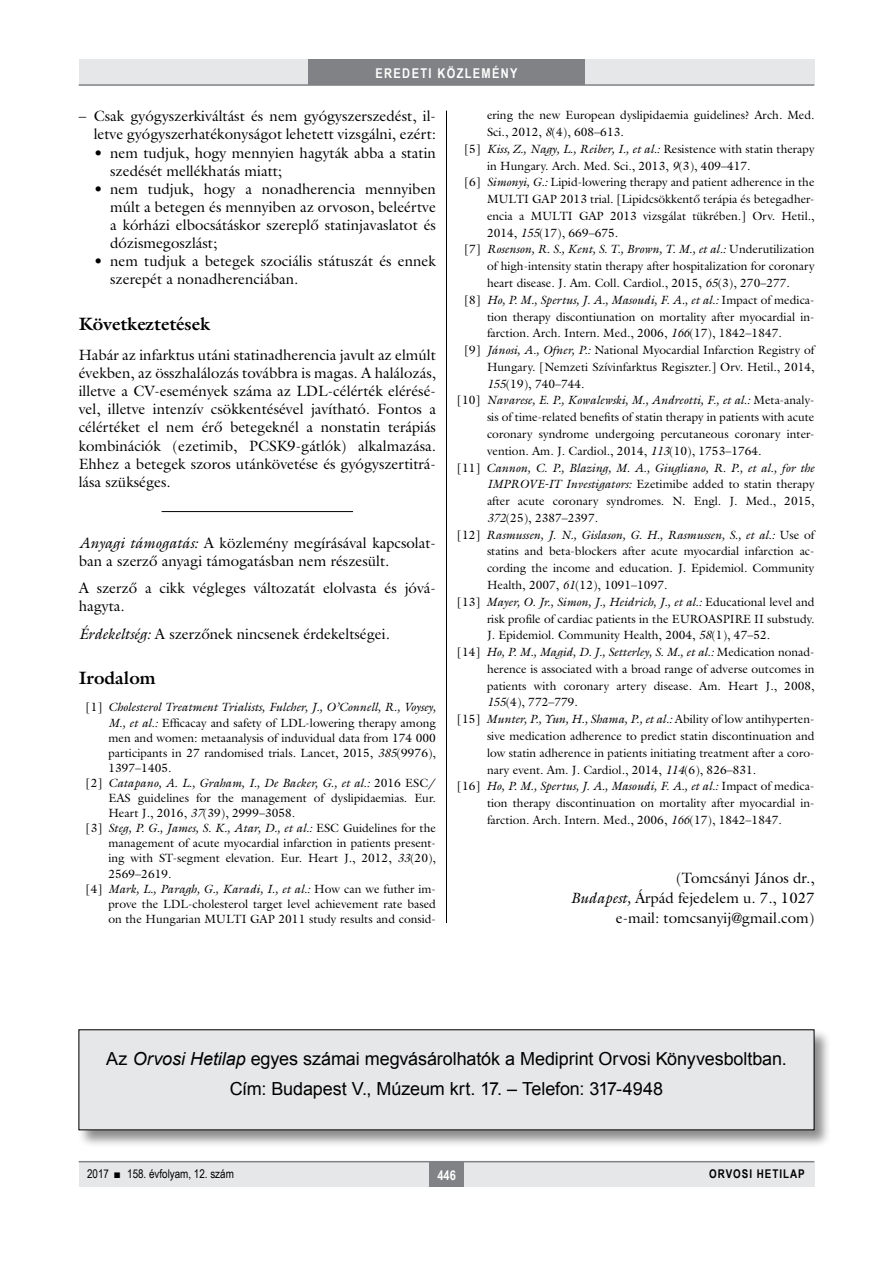
<style>
.page{position:relative;width:893px;height:1263px;background:#fff}
.page>*{position:absolute;margin:0;border:0;box-sizing:border-box;transform-origin:0 0}
.t1{font:18px "Arial";letter-spacing:-.005em;color:#000}
.alcimbold{font:700 18px "Galliard Reg";color:#000}
.Body_tompa{font:15px/18.1px "Galliard Reg";color:#000}
.Body_Text{font:15px/18.1px "Galliard Reg";color:#000}
.irodalom_szerzo{font:15px "Galliard Reg";color:#000}
.t2{font:700 13.5px "Arial Narrow";letter-spacing:.1em;color:#fff}
.t3{font:12px/16.8px "Galliard Reg";color:#000;text-align:justify}
.t4{font:12px "Arial Narrow";color:#000}
.t5{font:700 12px "Arial Narrow";letter-spacing:.08em;color:#000}
.s1{font-style:italic}
</style>
<div class="page">
<div style="left:79px;top:1161px;width:735px;height:25px;background:#e6e7e8"></div>
<hr style="left:79px;top:1161px;width:735px;height:1px;background:#808285">
<div style="left:430px;top:1161px;width:34px;height:25px;background:#808285"></div>
<div style="left:79px;top:60px;width:735px;height:25px;background:#e6e7e8"></div>
<div style="left:308px;top:60px;width:277px;height:25px;background:#808285"></div>
<hr style="left:79px;top:84px;width:735px;height:2px;background:#808285">
<hr style="left:446px;top:111px;width:1px;height:1026px;background:#000">
<div style="left:79px;top:923px;width:735px;height:214px;background:#fff"></div>
<hr style="left:162px;top:511px;width:191px;height:1px;background:#000">
<div style="left:78px;top:1029px;width:754px;height:119px;background:#000;opacity:.45"></div>
<div style="left:79px;top:1030px;width:735px;height:100px;background:#e6e7e8"></div>
<p class="t2" style="left:375px;top:63px;width:144px">EREDETI KÖZLEMÉNY</p>
<p class="Body_tompa" style="left:79px;top:107px;width:359px;text-align:right">– Csak gyógyszerkiváltást és nem gyógyszerszedést, il&shy;letve gyógyszerhatékonyságot lehetett vizsgálni, ezért:</p>
<p class="Body_Text" style="left:110px;top:143px;width:327px;text-indent:-16px">• nem tudjuk, hogy mennyien hagyták abba a statin szedését mellékhatás miatt;</p>
<p class="Body_Text" style="left:110px;top:179px;width:327px;text-align:justify;text-indent:-16px">• nem tudjuk, hogy a nonadherencia mennyiben múlt a betegen és mennyiben az orvoson, beleértve a kórházi elbocsátáskor szereplő statinjavaslatot és dózismegoszlást;</p>
<p class="Body_Text" style="left:110px;top:252px;width:327px;text-indent:-16px">• nem tudjuk a betegek szociális státuszát és ennek szerepét a nonadherenciában.</p>
<p class="alcimbold" style="left:79px;top:312px;width:133px">Következtetések</p>
<p class="Body_tompa" style="left:79px;top:346px;width:359px;text-align:justify">Habár az infarktus utáni statinadherencia javult az elmúlt években, az összhalálozás továbbra is magas. A halálozás, illetve a CV-események száma az LDL-célérték elérésé&shy;vel, illetve intenzív csökkentésével javítható. Fontos a célértéket el nem érő betegeknél a nonstatin terápiás kombinációk (ezetimib, PCSK9-gátlók) alkalmazása.<br>Ehhez a betegek szoros utánkövetése és gyógyszertitrá&shy;lása szükséges.</p>
<p class="t3" style="left:487px;top:107px;width:329px">ering the new European dyslipidaemia guidelines? Arch. Med.<br>Sci., 2012, <span class="s1">8</span>(4), 608–613.</p>
<p class="t3" style="left:487px;top:140px;width:329px;text-indent:-23px">[5] <span class="s1">Kiss, Z., Nagy, L., Reiber, I., et al.:</span> Resistence with statin therapy in Hungary. Arch. Med. Sci., 2013, <span class="s1">9</span>(3), 409–417.</p>
<p class="t3" style="left:487px;top:174px;width:329px;text-indent:-23px">[6] <span class="s1">Simonyi, G.:</span> Lipid-lowering therapy and patient adherence in the MULTI GAP 2013 trial. [Lipidcsökkentő terápia és betegadher&shy;encia a MULTI GAP 2013 vizsgálat tükrében.] Orv. Hetil., 2014, <span class="s1">155</span>(17), 669–675.</p>
<p class="t3" style="left:487px;top:241px;width:329px;text-indent:-23px">[7] <span class="s1">Rosenson, R. S., Kent, S. T., Brown, T. M., et al.:</span> Underutilization of high-intensity statin therapy after hospitalization for coronary heart disease. J. Am. Coll. Cardiol., 2015, <span class="s1">65</span>(3), 270–277.</p>
<p class="t3" style="left:487px;top:291px;width:329px;text-indent:-23px">[8] <span class="s1">Ho, P. M., Spertus, J. A., Masoudi, F. A., et al.:</span> Impact of medica&shy;tion therapy discontiunation on mortality after myocardial in&shy;farction. Arch. Intern. Med., 2006, <span class="s1">166</span>(17), 1842–1847.</p>
<p class="t3" style="left:487px;top:341px;width:329px;text-indent:-23px">[9] <span class="s1">Jánosi, A., Ofner, P.:</span> National Myocardial Infarction Registry of Hungary. [Nemzeti Szívinfarktus Regiszter.] Orv. Hetil., 2014, <span class="s1">155</span>(19), 740–744.</p>
<p class="t3" style="left:487px;top:392px;width:329px;text-indent:-30px">[10] <span class="s1">Navarese, E. P., Kowalewski, M., Andreotti, F., et al.:</span> Meta-analy&shy;sis of time-related benefits of statin therapy in patients with acute coronary syndrome undergoing percutaneous coronary inter&shy;vention. Am. J. Cardiol., 2014, <span class="s1">113</span>(10), 1753–1764.</p>
<p class="t3" style="left:487px;top:459px;width:329px;text-indent:-30px">[11] <span class="s1">Cannon, C. P., Blazing, M. A., Giugliano, R. P., et al., for the IMPROVE-IT Investigators:</span> Ezetimibe added to statin therapy after acute coronary syndromes. N. Engl. J. Med., 2015, <span class="s1">372</span>(25), 2387–2397.</p>
<p class="t3" style="left:487px;top:526px;width:329px;text-indent:-30px">[12] <span class="s1">Rasmussen, J. N., Gislason, G. H., Rasmussen, S., et al.:</span> Use of statins and beta-blockers after acute myocardial infarction ac&shy;cording the income and education. J. Epidemiol. Community Health, 2007, <span class="s1">61</span>(12), 1091–1097.</p>
<p class="t3" style="left:487px;top:593px;width:329px;text-indent:-30px">[13] <span class="s1">Mayer, O. Jr., Simon, J., Heidrich, J., et al.:</span> Educational level and risk profile of cardiac patients in the EUROASPIRE II substudy.<br>J. Epidemiol. Community Health, 2004, <span class="s1">58</span>(1), 47–52.</p>
<p class="t3" style="left:487px;top:643px;width:329px;text-indent:-30px">[14] <span class="s1">Ho, P. M., Magid, D. J., Setterley, S. M., et al.:</span> Medication nonad&shy;herence is associated with a broad range of adverse outcomes in patients with coronary artery disease. Am. Heart J., 2008, <span class="s1">155</span>(4), 772–779.</p>
<p class="t3" style="left:487px;top:710px;width:329px;text-indent:-30px">[15] <span class="s1">Munter, P., Yun, H., Shama, P., et al.:</span> Ability of low antihyperten&shy;sive medication adherence to predict statin discontinuation and low statin adherence in patients initiating treatment after a coro&shy;nary event. Am. J. Cardiol., 2014, <span class="s1">114</span>(6), 826–831.</p>
<p class="t3" style="left:487px;top:778px;width:329px;text-indent:-30px">[16] <span class="s1">Ho, P. M., Spertus, J. A., Masoudi, F. A., et al.:</span> Impact of medica&shy;tion therapy discontinuation on mortality after myocardial in&shy;farction. Arch. Intern. Med., 2006, <span class="s1">166</span>(17), 1842–1847.</p>
<p class="Body_tompa" style="left:79px;top:534px;width:359px"><span class="s1">Anyagi támogatás:</span> A közlemény megírásával kapcsolat&shy;ban a szerző anyagi támogatásban nem részesült.</p>
<p class="Body_tompa" style="left:79px;top:579px;width:357px">A szerző a cikk végleges változatát elolvasta és jóvá&shy;hagyta.</p>
<p class="Body_tompa" style="left:79px;top:624px;width:313px"><span class="s1">Érdekeltség:</span> A szerzőnek nincsenek érdekeltségei.</p>
<p class="alcimbold" style="left:79px;top:666px;width:78px">Irodalom</p>
<p class="t3" style="left:108px;top:700px;width:329px;line-height:15.1px;text-indent:-23px">[1] <span class="s1">Cholesterol Treatment Trialists, Fulcher, J., O’Connell, R., Voysey, M., et al.:</span> Efficacay and safety of LDL-lowering therapy among men and women: metaanalysis of induvidual data from 174 000 participants in 27 randomised trials. Lancet, 2015, <span class="s1">385</span>(9976), 1397–1405.</p>
<p class="t3" style="left:108px;top:775px;width:329px;line-height:15.1px;text-indent:-23px">[2] <span class="s1">Catapano, A. L., Graham, I., De Backer, G., et al.:</span> 2016 ESC/ EAS guidelines for the management of dyslipidaemias. Eur.<br>Heart J., 2016, <span class="s1">37</span>(39), 2999–3058.</p>
<p class="t3" style="left:108px;top:820px;width:329px;line-height:15.1px;text-indent:-23px">[3] <span class="s1">Steg, P. G., James, S. K., Atar, D., et al.:</span> ESC Guidelines for the management of acute myocardial infarction in patients present&shy;ing with ST-segment elevation. Eur. Heart J., 2012, <span class="s1">33</span>(20), 2569–2619.</p>
<p class="t3" style="left:108px;top:881px;width:329px;line-height:15.1px;text-indent:-23px">[4] <span class="s1">Mark, L., Paragh, G., Karadi, I., et al.:</span> How can we futher im&shy;prove the LDL-cholesterol target level achievement rate based on the Hungarian MULTI GAP 2011 study results and consid-</p>
<p class="irodalom_szerzo" style="left:676px;top:869px;width:140px">(Tomcsányi János dr.,</p>
<p class="irodalom_szerzo" style="left:571px;top:888px;width:245px"><span class="s1">Budapest,</span> Árpád fejedelem u. 7., 1027</p>
<p class="irodalom_szerzo" style="left:616px;top:908px;width:200px">e-mail: tomcsanyij@gmail.com)</p>
<p class="t1" style="left:106px;top:1047px;width:682px">Az <span class="s1">Orvosi Hetilap</span> egyes számai megvásárolhatók a Mediprint Orvosi Könyvesboltban.</p>
<p class="t1" style="left:230px;top:1077px;width:435px">Cím: Budapest V., Múzeum krt. 17. – Telefon: 317-4948</p>
<p class="t4" style="left:87px;top:1165px;width:148px">2017 ■ 158. évfolyam, 12. szám</p>
<p class="t2" style="left:437px;top:1165px;width:20px">446</p>
<p class="t5" style="left:709px;top:1165px;width:97px">ORVOSI HETILAP</p>
</div>
